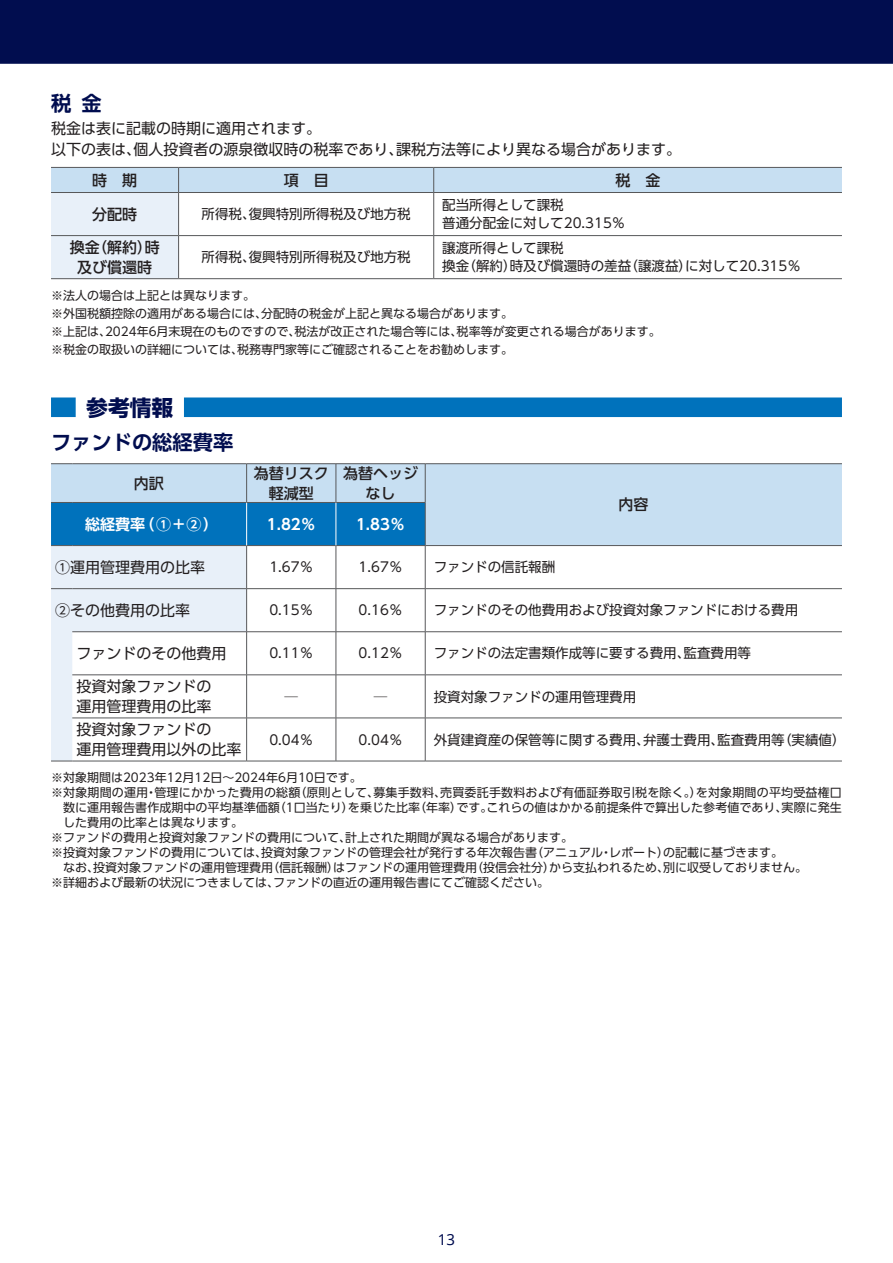
<style>
.page{position:relative;width:893px;height:1263px;background:#fff}
.page>*{position:absolute;margin:0;border:0;box-sizing:border-box;transform-origin:0 0}
.t1{font:700 21.75px "UD Shin Go Pro";color:#010d4f}
.t2{font:700 20.25px "UD Shin Go Pro De";color:#010d4f}
.t3{font:15px/19.5px "UD Shin Go Pro";color:#231f20}
.t4{font:500 15px/19.5px "UD Shin Go Pro";color:#231f20;text-align:center}
.t5{font:700 15px "UD Shin Go Pro De";color:#fff}
.t6{font:15px "Noto Sans";color:#010d4f}
.t7{font:13.5px/18px "UD Shin Go Pro";color:#231f20}
.t8{font:12px/18px "UD Shin Go Pro";color:#231f20}
</style>
<div class="page">
<div style="left:0;top:0;width:891px;height:64px;background:#010d4f"></div>
<div style="left:51px;top:397px;width:791px;height:20px;background:#0072bc"></div>
<div style="left:76px;top:396px;width:108px;height:22px;background:#fff"></div>
<svg style="left:51px;top:167px;width:791px;height:111px"></svg>
<hr style="left:51px;top:192px;width:128px;height:1px;background:#57585a">
<hr style="left:179px;top:192px;width:255px;height:1px;background:#57585a">
<hr style="left:178px;top:193px;width:1px;height:42px;background:#57585a">
<hr style="left:434px;top:192px;width:408px;height:1px;background:#57585a">
<hr style="left:433px;top:193px;width:1px;height:42px;background:#57585a">
<hr style="left:51px;top:235px;width:128px;height:1px;background:#57585a">
<hr style="left:179px;top:235px;width:255px;height:1px;background:#57585a">
<hr style="left:178px;top:236px;width:1px;height:42px;background:#57585a">
<hr style="left:434px;top:235px;width:408px;height:1px;background:#57585a">
<hr style="left:433px;top:236px;width:1px;height:42px;background:#57585a">
<hr style="left:51px;top:278px;width:128px;height:1px;background:#57585a">
<hr style="left:179px;top:278px;width:255px;height:1px;background:#57585a">
<hr style="left:434px;top:278px;width:408px;height:1px;background:#57585a">
<div style="left:51px;top:464px;width:791px;height:81px;background:#c7dff2"></div>
<hr style="left:336px;top:464px;width:1px;height:38px;background:#57585a">
<hr style="left:425px;top:545px;width:417px;height:1px;background:#57585a">
<hr style="left:425px;top:546px;width:1px;height:42px;background:#57585a">
<hr style="left:425px;top:588px;width:417px;height:1px;background:#57585a">
<hr style="left:425px;top:589px;width:1px;height:42px;background:#57585a">
<hr style="left:425px;top:631px;width:417px;height:1px;background:#57585a">
<hr style="left:425px;top:632px;width:1px;height:43px;background:#57585a">
<hr style="left:425px;top:675px;width:417px;height:1px;background:#57585a">
<hr style="left:425px;top:675px;width:1px;height:43px;background:#57585a">
<hr style="left:425px;top:718px;width:417px;height:1px;background:#57585a">
<hr style="left:425px;top:718px;width:1px;height:43px;background:#57585a">
<svg style="left:51px;top:502px;width:374px;height:260px"></svg>
<hr style="left:72px;top:761px;width:175px;height:1px;background:#57585a">
<hr style="left:247px;top:761px;width:89px;height:1px;background:#57585a">
<hr style="left:336px;top:761px;width:89px;height:1px;background:#57585a">
<hr style="left:425px;top:761px;width:417px;height:1px;background:#57585a">
<hr style="left:246px;top:503px;width:1px;height:42px;background:#fff">
<hr style="left:336px;top:503px;width:1px;height:42px;background:#fff">
<hr style="left:246px;top:464px;width:1px;height:38px;background:#57585a">
<hr style="left:425px;top:464px;width:1px;height:38px;background:#57585a">
<svg style="left:51px;top:463px;width:21px;height:1px"></svg>
<hr style="left:72px;top:463px;width:175px;height:1px;background:#57585a">
<hr style="left:247px;top:463px;width:89px;height:1px;background:#57585a">
<hr style="left:336px;top:463px;width:89px;height:1px;background:#57585a">
<hr style="left:425px;top:463px;width:417px;height:1px;background:#57585a">
<hr style="left:425px;top:503px;width:1px;height:42px;background:#57585a">
<svg style="left:891px;top:0;width:2px;height:64px"></svg>
<h2 class="t2" style="left:51px;top:87px;width:52px">税金</h2>
<p class="t3" style="left:51px;top:117px;width:631px;line-height:21px">税金は表に記載の時期に適用されます。<br>以下の表は、個人投資者の源泉徴収時の税率であり、課税方法等により異なる場合があります。</p>
<p class="t4" style="left:92px;top:170px;width:46px">時　期</p>
<p class="t4" style="left:284px;top:170px;width:46px">項　目</p>
<p class="t4" style="left:615px;top:170px;width:46px">税　金</p>
<p class="t4" style="left:92px;top:204px;width:46px">分配時</p>
<p class="t7" style="left:202px;top:205px;width:211px">所得税、復興特別所得税及び地方税</p>
<p class="t7" style="left:442px;top:196px;width:185px">配当所得として課税<br>普通分配金に対して20.315％</p>
<p class="t4" style="left:70px;top:237px;width:91px">換金（解約）時及び償還時</p>
<p class="t7" style="left:202px;top:248px;width:211px">所得税、復興特別所得税及び地方税</p>
<p class="t7" style="left:442px;top:239px;width:360px">譲渡所得として課税<br>換金（解約）時及び償還時の差益（譲渡益）に対して20.315％</p>
<p class="t8" style="left:51px;top:286px;width:611px">※法人の場合は上記とは異なります。<br>※外国税額控除の適用がある場合には、分配時の税金が上記と異なる場合があります。<br>※上記は、2024年6月末現在のものですので、税法が改正された場合等には、税率等が変更される場合があります。※税金の取扱いの詳細については、税務専門家等にご確認されることをお勧めします。</p>
<h1 class="t1" style="left:86px;top:389px;width:88px">参考情報</h1>
<h2 class="t2" style="left:51px;top:426px;width:184px">ファンドの総経費率</h2>
<p class="t4" style="left:134px;top:473px;width:31px">内訳</p>
<p class="t4" style="left:254px;top:463px;width:76px">為替リスク軽減型</p>
<p class="t4" style="left:343px;top:463px;width:76px">為替ヘッジなし</p>
<p class="t4" style="left:619px;top:494px;width:31px">内容</p>
<p class="t5" style="left:85px;top:512px;width:135px">総経費率（①+②）</p>
<p class="t5" style="left:267px;top:512px;width:51px">1.82％</p>
<p class="t5" style="left:356px;top:512px;width:51px">1.83％</p>
<p class="t3" style="left:55px;top:557px;width:151px">①運用管理費用の比率</p>
<p class="t7" style="left:269px;top:558px;width:45px">1.67％</p>
<p class="t7" style="left:359px;top:558px;width:45px">1.67％</p>
<p class="t7" style="left:434px;top:558px;width:123px">ファンドの信託報酬</p>
<p class="t3" style="left:55px;top:600px;width:136px">②その他費用の比率</p>
<p class="t7" style="left:269px;top:601px;width:45px">0.15％</p>
<p class="t7" style="left:359px;top:601px;width:45px">0.16％</p>
<p class="t7" style="left:434px;top:601px;width:366px">ファンドのその他費用および投資対象ファンドにおける費用</p>
<p class="t3" style="left:77px;top:643px;width:152px">ファンドのその他費用</p>
<p class="t7" style="left:269px;top:644px;width:45px">0.11％</p>
<p class="t7" style="left:359px;top:644px;width:45px">0.12％</p>
<p class="t7" style="left:434px;top:644px;width:319px">ファンドの法定書類作成等に要する費用、監査費用等</p>
<p class="t3" style="left:77px;top:676px;width:137px">投資対象ファンドの運用管理費用の比率</p>
<p class="t7" style="left:285px;top:687px;width:15px">─</p>
<p class="t7" style="left:374px;top:687px;width:15px">─</p>
<p class="t7" style="left:434px;top:687px;width:204px">投資対象ファンドの運用管理費用</p>
<p class="t3" style="left:77px;top:719px;width:167px">投資対象ファンドの<br>運用管理費用以外の比率</p>
<p class="t7" style="left:269px;top:730px;width:45px">0.04％</p>
<p class="t7" style="left:359px;top:730px;width:45px">0.04％</p>
<p class="t7" style="left:434px;top:730px;width:413px">外貨建資産の保管等に関する費用、弁護士費用、監査費用等（実績値）</p>
<p class="t8" style="left:51px;top:768px;width:312px">※対象期間は2023年12月12日～2024年6月10日です。</p>
<p class="t8" style="left:51px;top:783px;width:792px">※対象期間の運用・管理にかかった費用の総額（原則として、募集手数料、売買委託手数料および有価証券取引税を除く。）を対象期間の平均受益権口</p>
<p class="t8" style="left:63px;top:798px;width:780px">数に運用報告書作成期中の平均基準価額（1口当たり）を乗じた比率（年率）です。これらの値はかかる前提条件で算出した参考値であり、実際に発生</p>
<p class="t8" style="left:63px;top:813px;width:181px">した費用の比率とは異なります。</p>
<p class="t8" style="left:51px;top:828px;width:523px">※ファンドの費用と投資対象ファンドの費用について、計上された期間が異なる場合があります。</p>
<p class="t8" style="left:51px;top:843px;width:734px">※投資対象ファンドの費用については、投資対象ファンドの管理会社が発行する年次報告書（アニュアル・レポート）の記載に基づきます。</p>
<p class="t8" style="left:63px;top:858px;width:746px">なお、投資対象ファンドの運用管理費用（信託報酬）はファンドの運用管理費用（投信会社分）から支払われるため、別に収受しておりません。</p>
<p class="t8" style="left:51px;top:873px;width:499px">※詳細および最新の状況につきましては、ファンドの直近の運用報告書にてご確認ください。</p>
<p class="t6" style="left:438px;top:1229px;width:19px">13</p>
</div>
